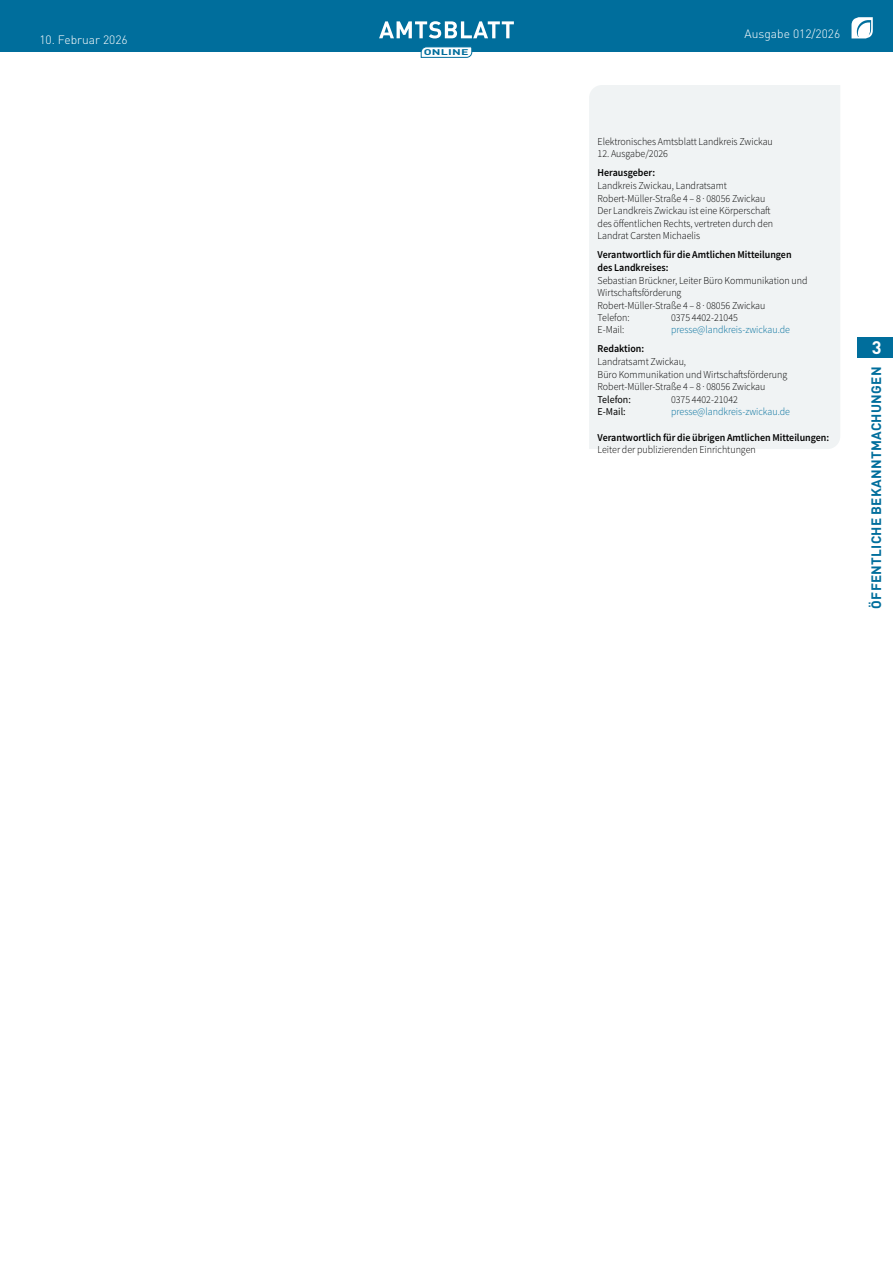
<style>
.page{position:relative;width:893px;height:1263px;background:#fff}
.page>*{position:absolute;margin:0;border:0;box-sizing:border-box;transform-origin:0 0}
.t1{font:700 18px "DIN Pro";color:#fff}
.t2{font:700 13.5px "DIN Pro";letter-spacing:.02em;color:#006e9c}
.t3{font:300 12px "DIN Pro";color:#fff}
.t4{font:300 10.5px/12.6px "Source Sans Pro";color:#000;scale:.95 1}
.t5{font:600 10.5px/12.6px "Source Sans Pro";color:#000;scale:.95 1}
.t6{font:300 10.5px "Source Sans Pro";color:#006e9c;scale:.95 1}
.t7{font:10.5px "Source Sans Pro";color:#000;scale:.95 1}
.t8{font:700 8.25px "DIN Pro";letter-spacing:.02em;color:#006e9c;scale:1.5 1}
</style>
<div class="page">
<div style="left:0;top:0;width:893px;height:51px;background:#006e9c"></div>
<svg style="left:851px;top:17px;width:22px;height:21px"></svg>
<svg style="left:379px;top:21px;width:135px;height:17px"></svg>
<svg style="left:421px;top:47px;width:51px;height:11px"></svg>
<div style="left:857px;top:337px;width:36px;height:21px;background:#006e9c"></div>
<div style="left:589px;top:85px;width:251px;height:364px;background:#f0f3f4"></div>
<p class="t3" style="left:39px;top:30px;width:90px">10. Februar 2026</p>
<p class="t8" style="left:424px;top:45px;width:31px">ONLINE</p>
<p class="t3" style="left:745px;top:25px;width:97px">Ausgabe 012/2026</p>
<p class="t4" style="left:598px;top:135px;width:186px">Elektronisches Amtsblatt Landkreis Zwickau</p>
<p class="t4" style="left:598px;top:148px;width:76px">12. Ausgabe/2026</p>
<p class="t5" style="left:598px;top:166px;width:62px">Herausgeber:</p>
<p class="t4" style="left:598px;top:179px;width:186px">Landkreis Zwickau, Landratsamt Robert-Müller-Straße 4 – 8 · 08056 Zwickau Der Landkreis Zwickau ist eine Körperschaft des öffentlichen Rechts, vertreten durch den Landrat Carsten Michaelis</p>
<p class="t5" style="left:598px;top:248px;width:206px">Verantwortlich für die Amtlichen Mitteilungen des Landkreises:</p>
<p class="t4" style="left:598px;top:274px;width:222px">Sebastian Brückner, Leiter Büro Kommunikation und<br>Wirtschaftsförderung<br>Robert-Müller-Straße 4 – 8 · 08056 Zwickau<br>Telefon:</p>
<p class="t4" style="left:671px;top:311px;width:72px">0375 4402-21045</p>
<p class="t4" style="left:598px;top:324px;width:30px">E-Mail:</p>
<p class="t6" style="left:671px;top:323px;width:127px">presse@landkreis-zwickau.de</p>
<p class="t5" style="left:598px;top:342px;width:51px">Redaktion:</p>
<p class="t4" style="left:598px;top:355px;width:201px">Landratsamt Zwickau,<br>Büro Kommunikation und Wirtschaftsförderung<br>Robert-Müller-Straße 4 – 8 · 08056 Zwickau</p>
<p class="t7" style="left:598px;top:393px;width:37px">Telefon:</p>
<p class="t4" style="left:671px;top:393px;width:72px">0375 4402-21042</p>
<p class="t7" style="left:598px;top:405px;width:31px">E-Mail:</p>
<p class="t6" style="left:671px;top:405px;width:127px">presse@landkreis-zwickau.de</p>
<p class="t5" style="left:598px;top:431px;width:245px">Verantwortlich für die übrigen Amtlichen Mitteilungen:</p>
<p class="t4" style="left:598px;top:443px;width:168px">Leiter der publizierenden Einrichtungen</p>
<h1 class="t1" style="left:872px;top:333px;width:11px">3</h1>
<p class="t2" style="left:865px;top:609px;width:243px;rotate:-90deg">ÖFFENTLICHE BEKANNTMACHUNGEN</p>
</div>
